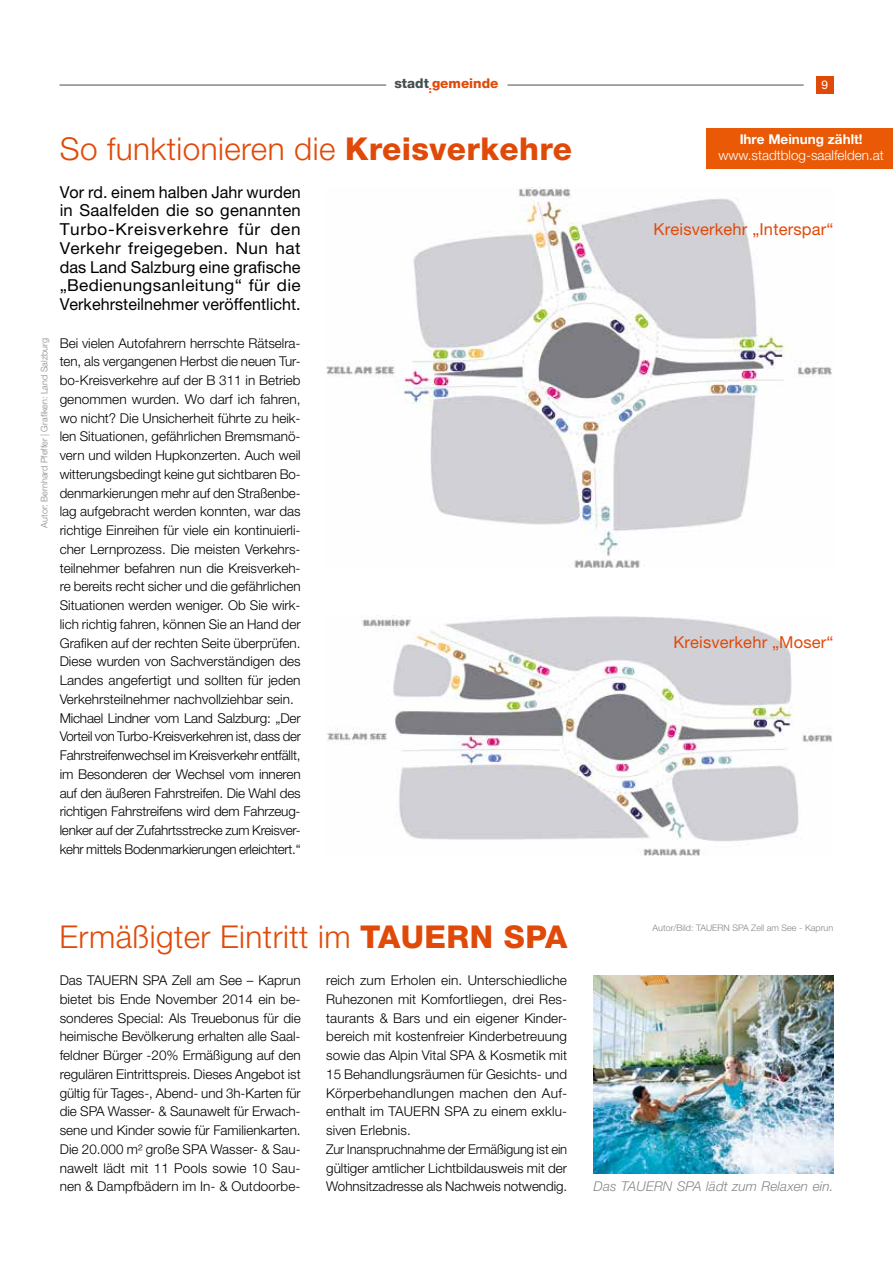
<style>
.page{position:relative;width:893px;height:1263px;background:#fff}
.page>*{position:absolute;margin:0;border:0;box-sizing:border-box;transform-origin:0 0}
.t1{font:300 31.5px "Helvetica Neue LT Pro";letter-spacing:.015em;color:#e04a09}
.t2{font:16.5px/18.8px "Helvetica Neue LT Pro";letter-spacing:.005em;color:#000;text-align:justify}
.t3{font:16.5px "Helvetica Neue LT Pro";letter-spacing:.01em;color:#e04a09}
.t4{font:300 13.5px/18.8px "Helvetica Neue LT Pro";color:#000}
.t5{font:italic 300 13.5px "Helvetica Neue LT Pro";letter-spacing:.01em;color:#878786}
.t6{font:300 13.5px "Helvetica Neue LT Pro";color:#fff}
.t7{font:700 13.5px "Helvetica Neue LT Pro";color:#fff}
.t8{font:800 13.5px "Helvetica Neue LT Pro";color:#e04a09}
.t9{font:12px "Helvetica Neue LT Pro";color:#fff}
.t10{font:300 9px "Helvetica Neue LT Pro";color:#878786}
.s1{color:#48504f}
.s2{font-weight:800}
</style>
<div class="page">
<div style="left:816px;top:77px;width:17px;height:17px;background:#e04a09"></div>
<hr style="left:60px;top:85px;width:326px;height:1px;background:#48504f">
<hr style="left:507px;top:85px;width:297px;height:1px;background:#48504f">
<img style="left:327px;top:188px;width:505px;height:380px">
<img style="left:326px;top:615px;width:506px;height:240px">
<img style="left:594px;top:975px;width:240px;height:198px">
<div style="left:707px;top:128px;width:186px;height:41px;background:#ea5a06"></div>
<p class="t8" style="left:394px;top:75px;width:106px"><span class="s1">stadt</span><sub>:</sub>gemeinde</p>
<p class="t10" style="left:39px;top:528px;width:191px;rotate:-90deg">Autor: Bernhard Pfeffer | Grafiken: Land Salzburg</p>
<h1 class="t1" style="left:60px;top:130px;width:514px">So funktionieren die <span class="s2">Kreisverkehre</span></h1>
<p class="t2" style="left:60px;top:182px;width:243px">Vor rd. einem halben Jahr wurden in Saalfelden die so genannten Turbo-Kreisverkehre für den Verkehr freigegeben. Nun hat das Land Salzburg eine grafische „Bedienungsanleitung“ für die Verkehrsteilnehmer veröffentlicht.</p>
<p class="t4" style="left:60px;top:333px;width:243px">Bei vielen Autofahrern herrschte Rätselra&shy;ten, als vergangenen Herbst die neuen Tur&shy;bo-Kreisverkehre auf der B 311 in Betrieb genommen wurden. Wo darf ich fahren, wo nicht? Die Unsicherheit führte zu heik&shy;len Situationen, gefährlichen Bremsmanö&shy;vern und wilden Hupkonzerten. Auch weil witterungsbedingt keine gut sichtbaren Bo&shy;denmarkierungen mehr auf den Straßenbe&shy;lag aufgebracht werden konnten, war das richtige Einreihen für viele ein kontinuierli&shy;cher Lernprozess. Die meisten Verkehrs&shy;teilnehmer befahren nun die Kreisverkeh&shy;re bereits recht sicher und die gefährlichen Situationen werden weniger. Ob Sie wirk&shy;lich richtig fahren, können Sie an Hand der Grafiken auf der rechten Seite überprüfen.<br>Diese wurden von Sachverständigen des Landes angefertigt und sollten für jeden Verkehrsteilnehmer nachvollziehbar sein.<br>Michael Lindner vom Land Salzburg: „Der Vorteil von Turbo-Kreisverkehren ist, dass der Fahrstreifenwechsel im Kreisverkehr entfällt, im Besonderen der Wechsel vom inneren auf den äußeren Fahrstreifen. Die Wahl des richtigen Fahrstreifens wird dem Fahrzeug&shy;lenker auf der Zufahrtsstrecke zum Kreisver&shy;kehr mittels Bodenmarkierungen erleichtert.“</p>
<p class="t9" style="left:822px;top:77px;width:8px">9</p>
<p class="t7" style="left:740px;top:131px;width:124px">Ihre Meinung zählt!</p>
<p class="t6" style="left:718px;top:147px;width:167px">www.stadtblog-saalfelden.at</p>
<p class="t3" style="left:654px;top:219px;width:181px">Kreisverkehr „Interspar“</p>
<p class="t3" style="left:673px;top:632px;width:162px">Kreisverkehr „Moser“</p>
<h1 class="t1" style="left:60px;top:917px;width:509px">Ermäßigter Eintritt im <span class="s2">TAUERN SPA</span></h1>
<p class="t10" style="left:652px;top:922px;width:182px">Autor/Bild: TAUERN SPA Zell am See - Kaprun</p>
<p class="t4" style="left:60px;top:971px;width:243px;text-align:justify">Das TAUERN SPA Zell am See – Kaprun bietet bis Ende November 2014 ein be&shy;sonderes Special: Als Treuebonus für die heimische Bevölkerung erhalten alle Saal&shy;feldner Bürger -20% Ermäßigung auf den regulären Eintrittspreis. Dieses Angebot ist gültig für Tages-, Abend- und 3h-Karten für die SPA Wasser- &amp; Saunawelt für Erwach&shy;sene und Kinder sowie für Familienkarten.<br>Die 20.000 m² große SPA Wasser- &amp; Sau&shy;nawelt lädt mit 11 Pools sowie 10 Sau&shy;nen &amp; Dampfbädern im In- &amp; Outdoorbe-</p>
<p class="t4" style="left:326px;top:971px;width:243px">reich zum Erholen ein. Unterschiedliche Ruhezonen mit Komfortliegen, drei Res&shy;taurants &amp; Bars und ein eigener Kinder&shy;bereich mit kostenfreier Kinderbetreuung sowie das Alpin Vital SPA &amp; Kosmetik mit 15 Behandlungsräumen für Gesichts- und Körperbehandlungen machen den Auf&shy;enthalt im TAUERN SPA zu einem exklu&shy;siven Erlebnis.<br>Zur Inanspruchnahme der Ermäßigung ist ein gültiger amtlicher Lichtbildausweis mit der Wohnsitzadresse als Nachweis notwendig.</p>
<p class="t5" style="left:594px;top:1178px;width:241px">Das TAUERN SPA lädt zum Relaxen ein.</p>
</div>
